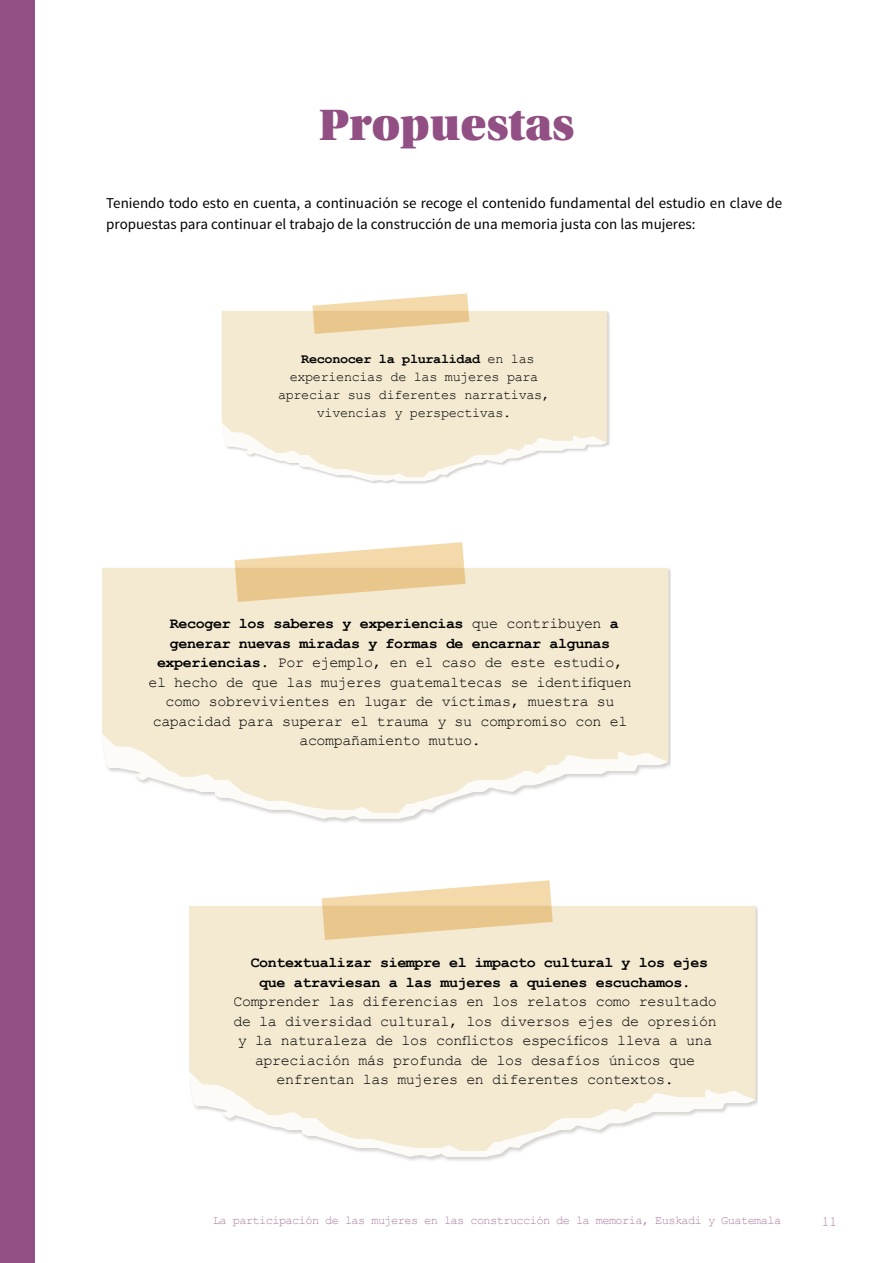
<style>
.page{position:relative;width:893px;height:1263px;background:#fff}
.page>*{position:absolute;margin:0;border:0;box-sizing:border-box;transform-origin:0 0}
.t1{font:46.5px "Utopia Std Black Headline";color:#914f83}
.t2{font:15px/19.5px "Courier New";letter-spacing:-.025em;color:#000;text-align:center}
.t3{font:15px/21px "Source Sans Pro";color:#000}
.t4{font:700 15px/19.5px "Courier New";letter-spacing:-.025em;color:#000;text-align:center}
.t5{font:13.5px/18px "Courier New";letter-spacing:-.025em;color:#000;text-align:center}
.t6{font:300 13.5px "Source Sans Pro";color:#ae81a6}
.t7{font:12px "Courier New";letter-spacing:-.05em;color:#ae81a6}
.s1{font-weight:700}
</style>
<div class="page">
<div style="left:0;top:0;width:34px;height:1263px;background:#914f83"></div>
<img style="left:221px;top:311px;width:389px;height:173px">
<div style="left:222px;top:311px;width:385px;height:111px;background:#f4ead1"></div>
<svg style="left:222px;top:422px;width:385px;height:59px"></svg>
<svg style="left:312px;top:293px;width:157px;height:41px"></svg>
<img style="left:399px;top:906px;width:359px;height:255px">
<div style="left:189px;top:906px;width:566px;height:164px;background:#f4ead1"></div>
<svg style="left:189px;top:1070px;width:566px;height:87px;fill:#f4ead1"></svg>
<svg style="left:322px;top:880px;width:231px;height:60px"></svg>
<img style="left:312px;top:568px;width:359px;height:255px">
<div style="left:102px;top:568px;width:566px;height:164px;background:#f4ead1"></div>
<svg style="left:102px;top:732px;width:566px;height:87px;fill:#f4ead1"></svg>
<svg style="left:234px;top:542px;width:232px;height:60px"></svg>
<h1 class="t1" style="left:319px;top:101px;width:256px">Propuestas</h1>
<p class="t3" style="left:106px;top:193px;width:678px">Teniendo todo esto en cuenta, a continuación se recoge el contenido fundamental del estudio en clave de propuestas para continuar el trabajo de la construcción de una memoria justa con las mujeres:</p>
<p class="t5" style="left:278px;top:350px;width:274px"><span class="s1">Reconocer la pluralidad</span> en las experiencias de las mujeres para apreciar sus diferentes narrativas, vivencias y perspectivas.</p>
<p class="t2" style="left:148px;top:613px;width:485px"><span class="s1">Recoger los saberes y experiencias</span> que contribuyen <span class="s1">a generar nuevas miradas y formas de encarnar algunas experiencias.</span> Por ejemplo, en el caso de este estudio, el hecho de que las mujeres guatemaltecas se identifiquen como sobrevivientes en lugar de víctimas, muestra su capacidad para superar el trauma y su compromiso con el acompañamiento mutuo.</p>
<p class="t4" style="left:251px;top:952px;width:459px">Contextualizar siempre el impacto cultural y los ejes que atraviesan a las mujeres a quienes escuchamos.</p>
<p class="t2" style="left:233px;top:991px;width:485px">Comprender las diferencias en los relatos como resultado de la diversidad cultural, los diversos ejes de opresión y la naturaleza de los conflictos específicos lleva a una apreciación más profunda de los desafíos únicos que enfrentan las mujeres en diferentes contextos.</p>
<p class="t7" style="left:213px;top:1213px;width:570px">La participación de las mujeres en las construcción de la memoria, Euskadi y Guatemala</p>
<p class="t6" style="left:822px;top:1213px;width:16px">11</p>
</div>
